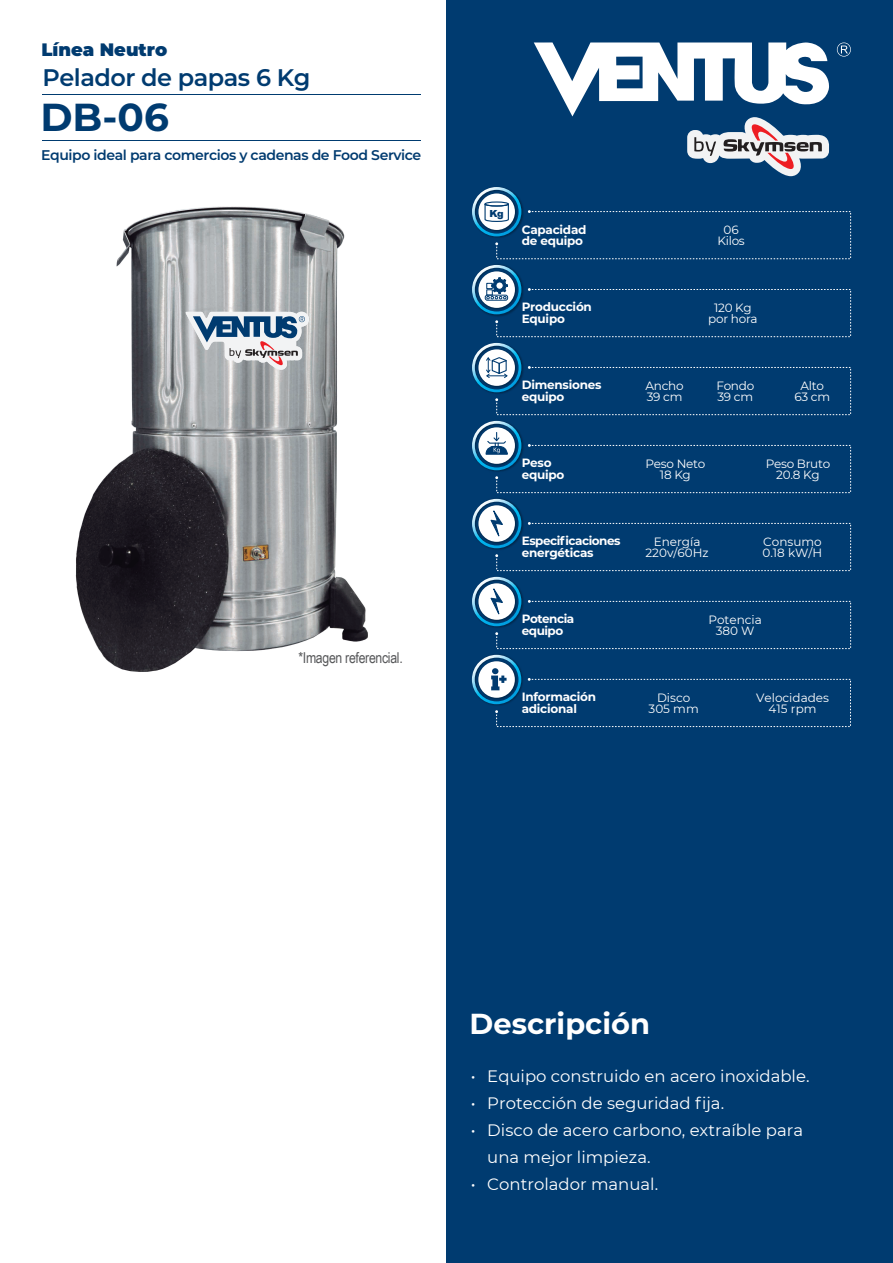
<style>
.page{position:relative;width:893px;height:1263px;background:#fff}
.page>*{position:absolute;margin:0;border:0;box-sizing:border-box;transform-origin:0 0}
.t1{font:700 39px "Montserrat";color:#003b70}
.t2{font:700 28.95px "Montserrat";color:#fff}
.t3{font:600 24px "Montserrat";letter-spacing:-.02em;color:#003b70}
.t4{font:900 18px "Montserrat";color:#003b70}
.t5{font:16.5px/27px "Montserrat";color:#fff;text-align:justify}
.t6{font:15px "Arial Narrow";letter-spacing:-.02em;color:#57585a}
.t7{font:600 14.1px "Montserrat";letter-spacing:-.03em;color:#003b70}
.t8{font:12px/11.6px "Montserrat";color:#fff;text-align:center}
.t9{font:700 12px/11.6px "Montserrat";letter-spacing:-.02em;color:#fff}
.t10{font:12px/11.6px "Montserrat";letter-spacing:-.02em;color:#fff;text-align:center}
.t11{font:700 12px/11.6px "Montserrat";letter-spacing:-.04em;color:#fff}
.t12{font:900 9.75px "Arial";color:#003b70}
</style>
<div class="page">
<div style="left:446px;top:0;width:447px;height:1263px;background:#003b70"></div>
<svg style="left:472px;top:187px;width:379px;height:72px"></svg>
<svg style="left:837px;top:43px;width:14px;height:14px"></svg>
<hr style="left:43px;top:95px;width:378px;height:1px;background:#003b70">
<hr style="left:43px;top:140px;width:378px;height:1px;background:#003b70">
<svg style="left:472px;top:343px;width:379px;height:72px"></svg>
<svg style="left:472px;top:421px;width:379px;height:72px"></svg>
<svg style="left:472px;top:499px;width:379px;height:72px"></svg>
<svg style="left:472px;top:577px;width:379px;height:72px"></svg>
<svg style="left:472px;top:655px;width:379px;height:72px"></svg>
<svg style="left:472px;top:265px;width:379px;height:72px"></svg>
<img style="left:75px;top:206px;width:293px;height:466px">
<svg style="left:186px;top:312px;width:123px;height:58px"></svg>
<svg style="left:534px;top:42px;width:295px;height:134px"></svg>
<p class="t4" style="left:42px;top:36px;width:127px">Línea Neutro</p>
<h3 class="t3" style="left:43px;top:61px;width:269px">Pelador de papas 6 Kg</h3>
<h1 class="t1" style="left:40px;top:89px;width:130px">DB-06</h1>
<p class="t7" style="left:41px;top:144px;width:382px">Equipo ideal para comercios y cadenas de Food Service</p>
<p class="t6" style="left:298px;top:647px;width:106px">*Imagen referencial.</p>
<p class="t12" style="left:489px;top:206px;width:16px">Kg</p>
<p class="t9" style="left:522px;top:223px;width:66px">Capacidad de equipo</p>
<p class="t8" style="left:717px;top:223px;width:29px">06<br>Kilos</p>
<p class="t9" style="left:522px;top:301px;width:72px">Producción<br>Equipo</p>
<p class="t10" style="left:708px;top:301px;width:51px">120 Kg por hora</p>
<p class="t9" style="left:522px;top:379px;width:81px">Dimensiones equipo</p>
<p class="t8" style="left:794px;top:379px;width:37px">Alto<br>63 cm</p>
<p class="t10" style="left:645px;top:379px;width:40px;text-align:left">Ancho<br>39 cm</p>
<p class="t10" style="left:716px;top:379px;width:39px;text-align:left">Fondo<br>39 cm</p>
<p class="t9" style="left:522px;top:457px;width:44px">Peso equipo</p>
<p class="t10" style="left:766px;top:457px;width:66px">Peso Bruto<br>20.8 Kg</p>
<p class="t10" style="left:645px;top:457px;width:61px">Peso Neto<br>18 Kg</p>
<p class="t11" style="left:522px;top:535px;width:100px">Especificaciones energéticas</p>
<p class="t8" style="left:762px;top:535px;width:61px;text-align:left">Consumo<br>0.18 kW/H</p>
<p class="t8" style="left:645px;top:535px;width:65px">Energía<br>220v/60Hz</p>
<p class="t11" style="left:522px;top:613px;width:54px">Potencia equipo</p>
<p class="t8" style="left:708px;top:613px;width:55px">Potencia<br>380 W</p>
<p class="t9" style="left:522px;top:691px;width:76px">Información adicional</p>
<p class="t8" style="left:649px;top:691px;width:52px">Disco<br>305 mm</p>
<p class="t8" style="left:756px;top:691px;width:74px">Velocidades<br>415 rpm</p>
<h2 class="t2" style="left:470px;top:1003px;width:182px">Descripción</h2>
<p class="t5" style="left:471px;top:1062px;width:6px">• • •</p>
<p class="t5" style="left:471px;top:1170px;width:6px">•</p>
<p class="t5" style="left:487px;top:1062px;width:324px;text-align:left">Equipo construido en acero inoxidable.<br>Protección de seguridad fija.<br>Disco de acero carbono, extraíble para una mejor limpieza.<br>Controlador manual.</p>
</div>
